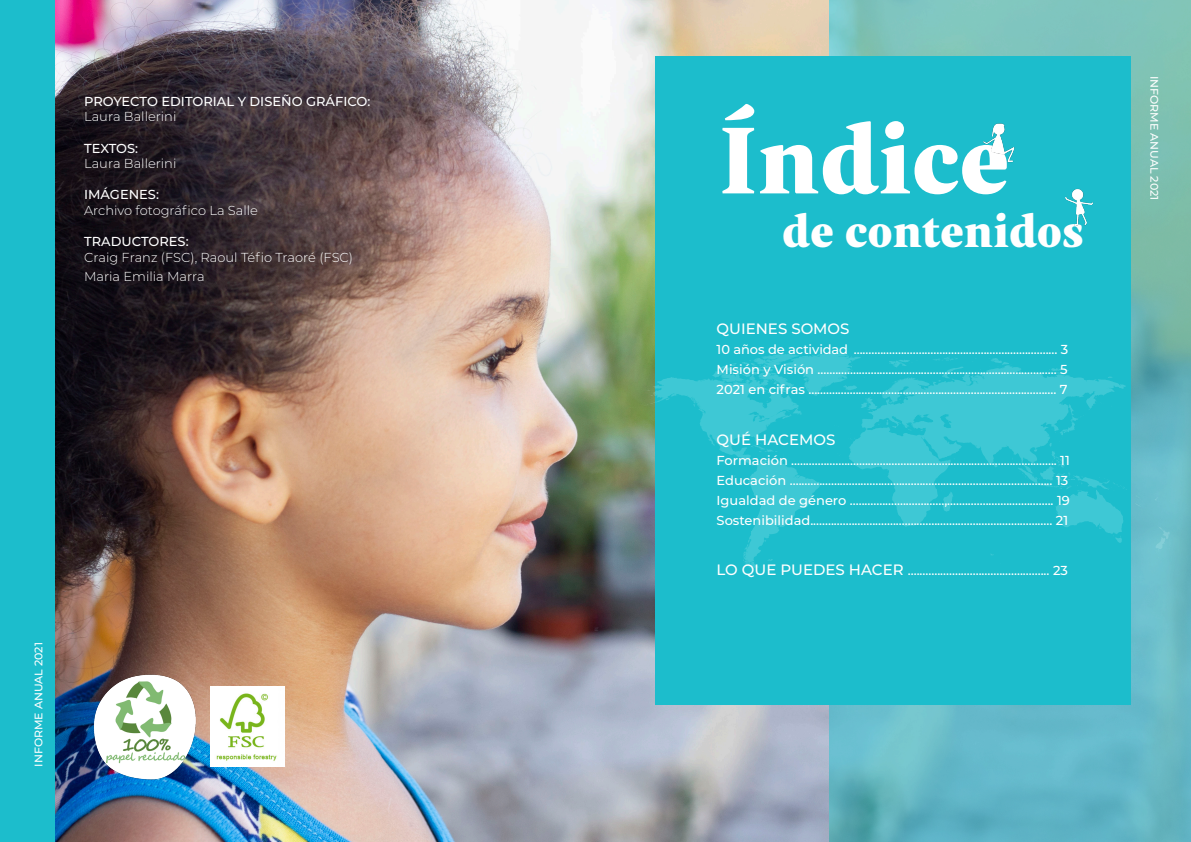
<style>
.page{position:relative;width:1191px;height:842px;background:#fff}
.page>*{position:absolute;margin:0;border:0;box-sizing:border-box;transform-origin:0 0}
.t1{font:900 95px "Indivisa Text Serif";color:#fff}
.t2{font:900 45px "Indivisa Text Serif";color:#fff}
.Content{font:500 15px "Montserrat";color:#fff}
.Content-2{font:500 13px "Montserrat";color:#fff}
.Content-3{font:300 13px "Montserrat";color:#fff}
.Content-4{font:500 11px "Montserrat";color:#fff}
.s1{font-size:15px}
</style>
<div class="page">
<img style="left:55px;top:0;width:774px;height:842px">
<svg style="left:829px;top:0;width:362px;height:842px;background:#6dbbbf"></svg>
<div style="left:655px;top:56px;width:475px;height:648px;background:#1cbdcc"></div>
<img style="left:1065px;top:189px;width:28px;height:37px">
<img style="left:983px;top:123px;width:32px;height:40px">
<div style="left:0;top:0;width:55px;height:842px;background:#1cbdcc"></div>
<svg style="left:630px;top:353px;width:539px;height:223px"></svg>
<img style="left:91px;top:664px;width:106px;height:150px">
<img style="left:210px;top:686px;width:74px;height:81px">
<p class="Content-2" style="left:84px;top:92px;width:288px">PROYECTO EDITORIAL Y DISEÑO GRÁFICO:</p>
<p class="Content-3" style="left:84px;top:108px;width:94px">Laura Ballerini</p>
<p class="Content-2" style="left:84px;top:139px;width:55px">TEXTOS:</p>
<p class="Content-3" style="left:84px;top:155px;width:94px">Laura Ballerini</p>
<p class="Content-2" style="left:84px;top:186px;width:76px">IMÁGENES:</p>
<p class="Content-3" style="left:84px;top:201px;width:175px">Archivo fotográfico La Salle</p>
<p class="Content-2" style="left:84px;top:232px;width:106px">TRADUCTORES:</p>
<p class="Content-3" style="left:84px;top:248px;width:270px">Craig Franz (FSC), Raoul Téfio Traoré (FSC)</p>
<p class="Content-3" style="left:84px;top:267px;width:122px">Maria Emilia Marra</p>
<p class="Content-4" style="left:31px;top:767px;width:126px;rotate:-90deg">INFORME ANUAL 2021</p>
<p class="t1" style="left:719px;top:80px;width:292px">Índice</p>
<p class="t2" style="left:782px;top:194px;width:303px">de contenidos</p>
<p class="Content" style="left:716px;top:318px;width:134px">QUIENES SOMOS</p>
<p class="Content-2" style="left:716px;top:340px;width:353px">10 años de actividad ..................................................................... 3</p>
<p class="Content-2" style="left:716px;top:360px;width:352px">Misión y Visión ................................................................................. 5</p>
<p class="Content-2" style="left:716px;top:380px;width:352px">2021 en cifras .................................................................................... 7</p>
<p class="Content" style="left:716px;top:430px;width:120px">QUÉ HACEMOS</p>
<p class="Content-2" style="left:716px;top:452px;width:355px">Formación .......................................................................................... 11</p>
<p class="Content-2" style="left:716px;top:472px;width:353px">Educación ......................................................................................... 13</p>
<p class="Content-2" style="left:716px;top:492px;width:355px">Igualdad de género ................................,.................................... 19</p>
<p class="Content-2" style="left:716px;top:512px;width:353px">Sostenibilidad.................................................................................. 21</p>
<p class="Content-2" style="left:716px;top:561px;width:353px"><span class="s1">LO QUE PUEDES HACER</span> ................................................ 23</p>
<p class="Content-4" style="left:1162px;top:76px;width:126px;rotate:90deg">INFORME ANUAL 2021</p>
</div>
